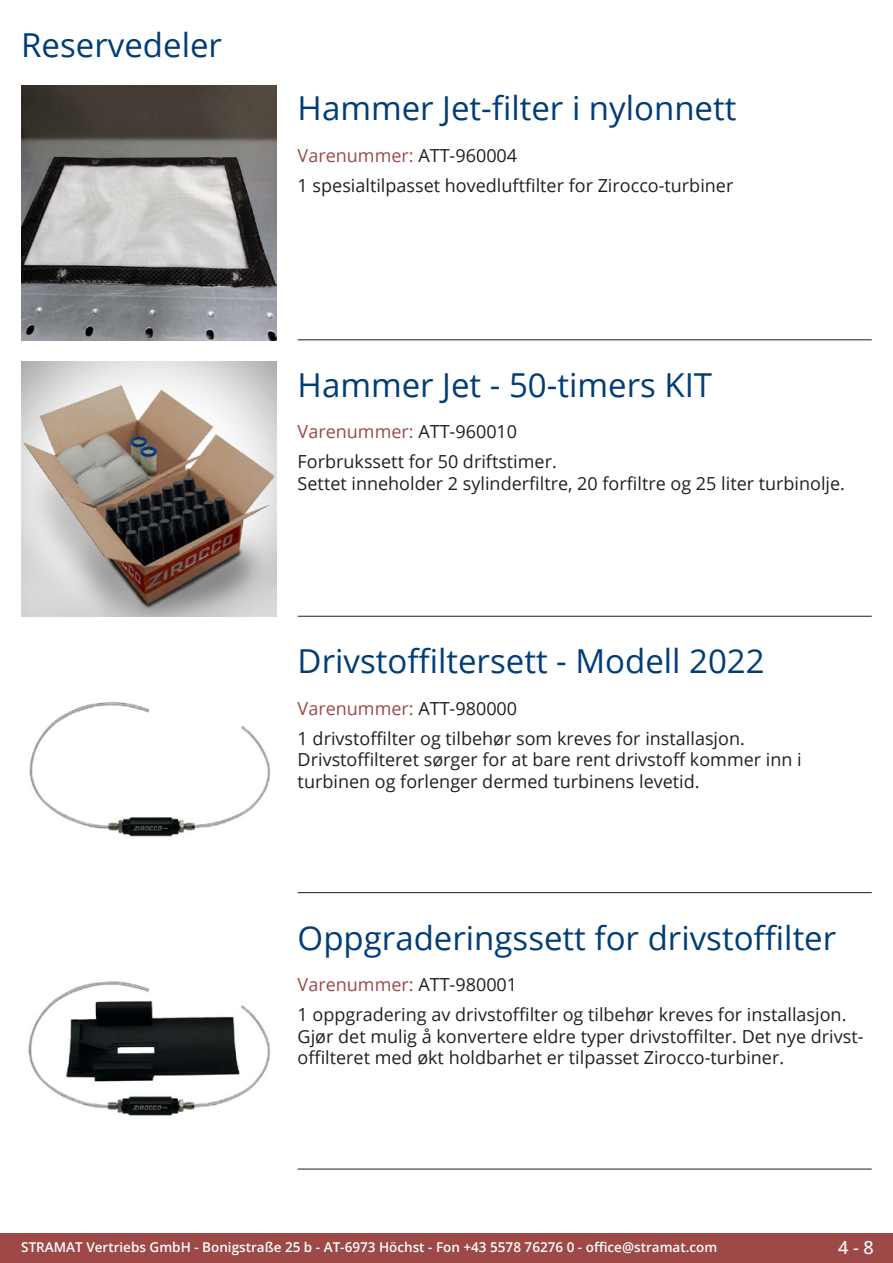
<style>
.page{position:relative;width:893px;height:1263px;background:#fff}
.page>*{position:absolute;margin:0;border:0;box-sizing:border-box;transform-origin:0 0}
.Produkttitel{font:33px "Open Sans";color:#003d78}
.RastTitel{font:33px "Open Sans";color:#003d78}
.Beschreibung_Text{font:18px/21.6px "Open Sans";color:#231f20}
.TechDaten_Überschrif{font:18px "Open Sans";color:#9c4948}
.t1{font:500 18px "Open Sans";color:#fff}
.t2{font:600 13.5px "Open Sans";color:#fff}
.s1{color:#231f20}
</style>
<div class="page">
<div style="left:0;top:1233px;width:893px;height:30px;background:#9c4948"></div>
<hr style="left:298px;top:340px;width:574px;height:1px;background:#201d08">
<hr style="left:298px;top:616px;width:574px;height:1px;background:#201d08">
<hr style="left:298px;top:892px;width:574px;height:1px;background:#201d08">
<hr style="left:298px;top:1169px;width:574px;height:1px;background:#201d08">
<img style="left:21px;top:85px;width:255px;height:255px">
<img style="left:21px;top:361px;width:255px;height:256px">
<img style="left:29px;top:702px;width:242px;height:135px">
<img style="left:28px;top:981px;width:243px;height:135px">
<p class="RastTitel" style="left:21px;top:22px;width:202px">Reservedeler</p>
<p class="Produkttitel" style="left:298px;top:86px;width:440px">Hammer Jet-filter i nylonnett</p>
<p class="TechDaten_Überschrif" style="left:298px;top:143px;width:221px">Varenummer: <span class="s1">ATT-960004</span></p>
<p class="Beschreibung_Text" style="left:298px;top:174px;width:437px">1 spesialtilpasset hovedluftfilter for Zirocco-turbiner</p>
<p class="Produkttitel" style="left:298px;top:362px;width:416px">Hammer Jet - 50-timers KIT</p>
<p class="TechDaten_Überschrif" style="left:298px;top:420px;width:221px">Varenummer: <span class="s1">ATT-960010</span></p>
<p class="Beschreibung_Text" style="left:298px;top:450px;width:549px">Forbrukssett for 50 driftstimer.<br>Settet inneholder 2 sylinderfiltre, 20 forfiltre og 25 liter turbinolje.</p>
<p class="Produkttitel" style="left:298px;top:638px;width:469px">Drivstoffiltersett - Modell 2022</p>
<p class="TechDaten_Überschrif" style="left:298px;top:696px;width:221px">Varenummer: <span class="s1">ATT-980000</span></p>
<p class="Beschreibung_Text" style="left:298px;top:727px;width:506px">1 drivstoffilter og tilbehør som kreves for installasjon.<br>Drivstoffilteret sørger for at bare rent drivstoff kommer inn i turbinen og forlenger dermed turbinens levetid.</p>
<p class="Produkttitel" style="left:298px;top:915px;width:540px">Oppgraderingssett for drivstoffilter</p>
<p class="TechDaten_Überschrif" style="left:298px;top:972px;width:221px">Varenummer: <span class="s1">ATT-980001</span></p>
<p class="Beschreibung_Text" style="left:298px;top:1003px;width:566px">1 oppgradering av drivstoffilter og tilbehør kreves for installasjon.<br>Gjør det mulig å konvertere eldre typer drivstoffilter. Det nye drivst&shy;offilteret med økt holdbarhet er tilpasset Zirocco-turbiner.</p>
<p class="t2" style="left:21px;top:1238px;width:698px">STRAMAT Vertriebs GmbH - Bonigstraße 25 b - AT-6973 Höchst - Fon +43 5578 76276 0 - office@stramat.com</p>
<p class="t1" style="left:838px;top:1234px;width:37px">4 - 8</p>
</div>
